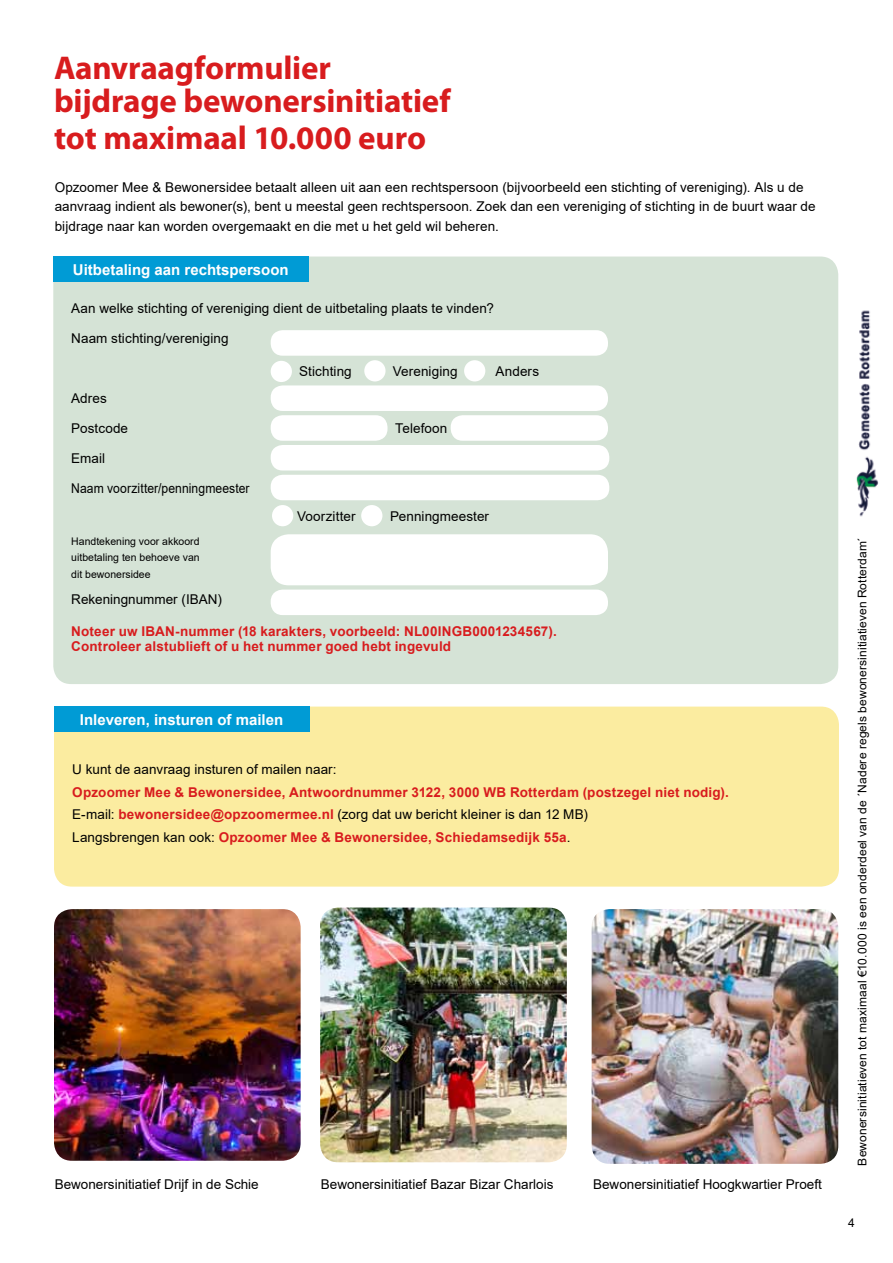
<style>
.page{position:relative;width:893px;height:1263px;background:#fff}
.page>*{position:absolute;margin:0;border:0;box-sizing:border-box;transform-origin:0 0}
.t1{font:700 33px/33.3px "Myriad Pro";letter-spacing:-.005em;color:#d81c1e}
.t2{font:700 15px "Arial";color:#fff}
.t3{font:13.5px/19.5px "Arial";letter-spacing:.005em;color:#000}
.t4{font:700 13.5px/22.5px "Arial";letter-spacing:.015em;color:#d81c1e}
.t5{font:13.5px "Arial";letter-spacing:.005em;color:#000;scale:.9 1}
.t6{font:12px "Arial";letter-spacing:.01em;color:#000}
.t7{font:10.5px/16.5px "Arial";color:#000;text-align:justify}
.s1{font-weight:400;color:#000}
</style>
<div class="page">
<img style="left:838px;top:302px;width:41px;height:222px">
<div style="left:54px;top:707px;width:785px;height:180px;background:#fbeca0;border-radius:18px"></div>
<div style="left:54px;top:707px;width:255px;height:25px;background:#009bd5"></div>
<div style="left:53px;top:257px;width:785px;height:427px;background:#d5e3d6;border-radius:18px"></div>
<div style="left:271px;top:330px;width:337px;height:26px;background:#fff;border-radius:12px"></div>
<div style="left:271px;top:385px;width:337px;height:26px;background:#fff;border-radius:12px"></div>
<div style="left:271px;top:415px;width:116px;height:26px;background:#fff;border-radius:12px"></div>
<div style="left:451px;top:415px;width:157px;height:26px;background:#fff;border-radius:12px"></div>
<div style="left:271px;top:445px;width:338px;height:25px;background:#fff;border-radius:12px"></div>
<div style="left:271px;top:534px;width:337px;height:51px;background:#fff;border-radius:18px"></div>
<div style="left:53px;top:256px;width:255px;height:26px;background:#009bd5"></div>
<div style="left:271px;top:361px;width:21px;height:21px;background:#fff;border-radius:50%"></div>
<div style="left:364px;top:360px;width:22px;height:21px;background:#fff;border-radius:50%"></div>
<div style="left:464px;top:360px;width:21px;height:21px;background:#fff;border-radius:50%"></div>
<div style="left:271px;top:475px;width:338px;height:25px;background:#fff;border-radius:12px"></div>
<div style="left:272px;top:505px;width:21px;height:21px;background:#fff;border-radius:50%"></div>
<div style="left:271px;top:590px;width:337px;height:25px;background:#fff;border-radius:12px"></div>
<div style="left:361px;top:505px;width:21px;height:21px;background:#fff;border-radius:50%"></div>
<img style="left:54px;top:909px;width:247px;height:252px">
<img style="left:592px;top:909px;width:246px;height:255px">
<img style="left:320px;top:907px;width:247px;height:255px">
<h1 class="t1" style="left:54px;top:50px;width:398px">Aanvraagformulier bijdrage bewonersinitiatief</h1>
<h1 class="t1" style="left:54px;top:120px;width:374px">tot maximaal 10.000 euro</h1>
<p class="t3" style="left:55px;top:177px;width:762px">Opzoomer Mee &amp; Bewonersidee betaalt alleen uit aan een rechtspersoon (bijvoorbeeld een stichting of vereniging). Als u de aanvraag indient als bewoner(s), bent u meestal geen rechtspersoon. Zoek dan een vereniging of stichting in de buurt waar de bijdrage naar kan worden overgemaakt en die met u het geld wil beheren.</p>
<p class="t2" style="left:73px;top:259px;width:217px">Uitbetaling aan rechtspersoon</p>
<p class="t3" style="left:71px;top:299px;width:424px">Aan welke stichting of vereniging dient de uitbetaling plaats te vinden?</p>
<p class="t3" style="left:71px;top:328px;width:159px">Naam stichting/vereniging</p>
<p class="t3" style="left:299px;top:362px;width:54px">Stichting</p>
<p class="t3" style="left:393px;top:362px;width:66px">Vereniging</p>
<p class="t3" style="left:496px;top:362px;width:45px">Anders</p>
<p class="t3" style="left:71px;top:388px;width:37px">Adres</p>
<p class="t3" style="left:71px;top:418px;width:58px">Postcode</p>
<p class="t3" style="left:395px;top:418px;width:54px">Telefoon</p>
<p class="t3" style="left:71px;top:448px;width:35px">Email</p>
<p class="t5" style="left:71px;top:479px;width:200px">Naam voorzitter/penningmeester</p>
<p class="t3" style="left:297px;top:506px;width:60px">Voorzitter</p>
<p class="t3" style="left:390px;top:506px;width:101px">Penningmeester</p>
<p class="t7" style="left:71px;top:533px;width:130px">Handtekening voor akkoord uitbetaling ten behoeve van dit bewonersidee</p>
<p class="t3" style="left:71px;top:589px;width:152px">Rekeningnummer (IBAN)</p>
<p class="t4" style="left:71px;top:624px;width:487px;line-height:15px">Noteer uw IBAN-nummer (18 karakters, voorbeeld: NL00INGB0001234567).<br>Controleer alstublieft of u het nummer goed hebt ingevuld</p>
<p class="t2" style="left:80px;top:709px;width:205px">Inleveren, insturen of mailen</p>
<p class="t3" style="left:72px;top:759px;width:266px">U kunt de aanvraag insturen of mailen naar:</p>
<p class="t4" style="left:72px;top:781px;width:658px">Opzoomer Mee &amp; Bewonersidee, Antwoordnummer 3122, 3000 WB Rotterdam (postzegel niet nodig).<br><span class="s1">E-mail:</span> bewonersidee@opzoomermee.nl <span class="s1">(zorg dat uw bericht kleiner is dan 12 MB)<br>Langsbrengen kan ook:</span> Opzoomer Mee &amp; Bewonersidee, Schiedamsedijk 55a<span class="s1">.</span></p>
<p class="t3" style="left:55px;top:1174px;width:206px">Bewonersinitiatief Drijf in de Schie</p>
<p class="t3" style="left:321px;top:1174px;width:234px">Bewonersinitiatief Bazar Bizar Charlois</p>
<p class="t3" style="left:593px;top:1174px;width:230px">Bewonersinitiatief Hoogkwartier Proeft</p>
<p class="t6" style="left:854px;top:1165px;width:629px;rotate:-90deg">Bewonersinitiatieven tot maximaal €10.000 is een onderdeel van de ´Nadere regels bewonersinitiatieven Rotterdam´</p>
<p class="t6" style="left:848px;top:1215px;width:8px">4</p>
</div>
